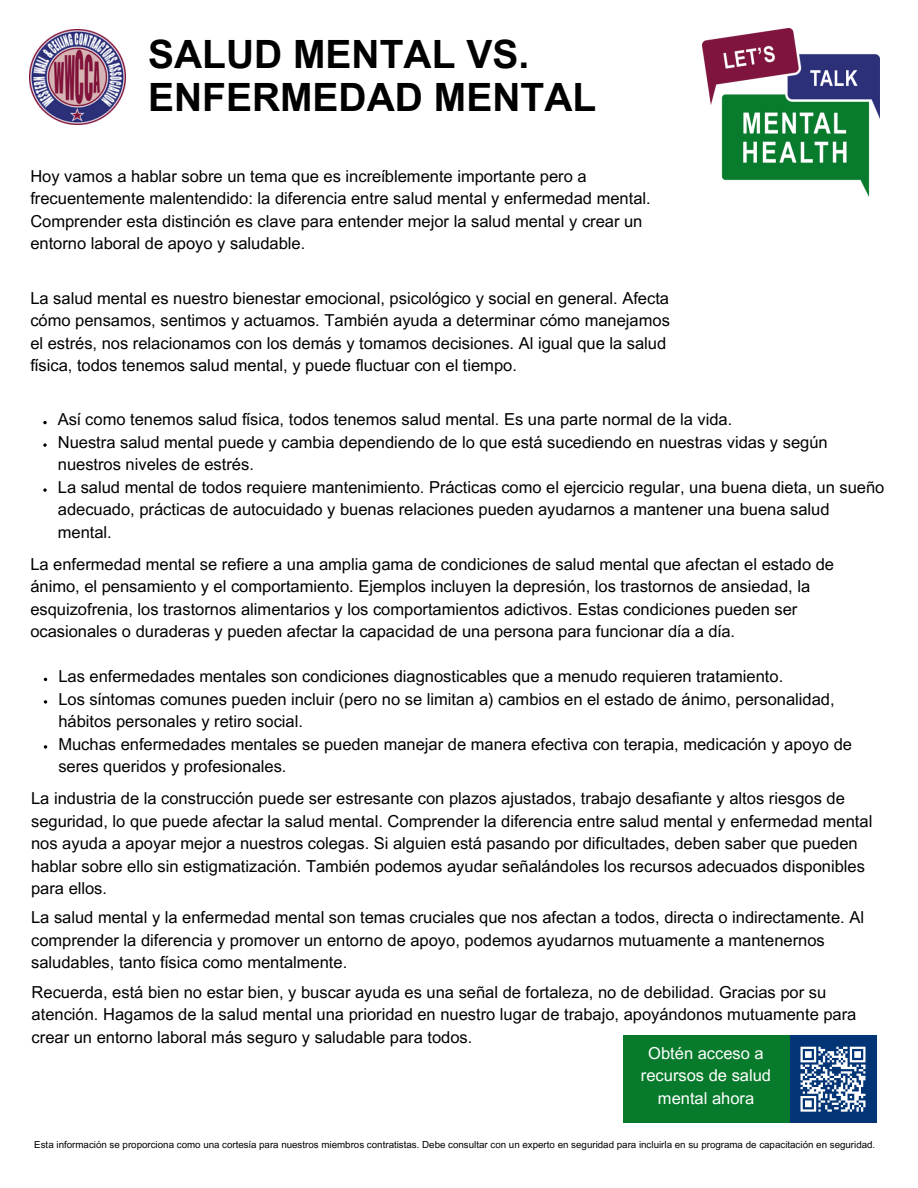
<style>
.page{position:relative;width:918px;height:1188px;background:#fff}
.page>*{position:absolute;margin:0;border:0;box-sizing:border-box;transform-origin:0 0}
.t1{font:700 39px/42.8px "Arial MT Pro";color:#000}
.t2{font:16.5px/22.5px "Arial MT Pro";color:#000}
.t3{font:16.5px/22.5px "Arial MT Pro";color:#fff;text-align:center}
.t4{font:9.75px "Arial MT Pro";color:#000}
</style>
<div class="page">
<svg style="left:44px;top:700px;width:3px;height:4px"></svg>
<svg style="left:44px;top:745px;width:3px;height:4px"></svg>
<svg style="left:43px;top:421px;width:4px;height:3px"></svg>
<svg style="left:43px;top:443px;width:4px;height:4px"></svg>
<svg style="left:43px;top:488px;width:4px;height:4px"></svg>
<img style="left:30px;top:29px;width:95px;height:96px">
<img style="left:702px;top:29px;width:178px;height:168px">
<div style="left:789px;top:1035px;width:88px;height:88px;background:#023476"></div>
<svg style="left:800px;top:1046px;width:66px;height:66px"></svg>
<div style="left:623px;top:1035px;width:166px;height:88px;background:#077b2b"></div>
<p class="t1" style="left:148px;top:38px;width:450px">SALUD MENTAL VS.<br>ENFERMEDAD MENTAL</p>
<p class="t2" style="left:30px;top:167px;width:622px">Hoy vamos a hablar sobre un tema que es increíblemente importante pero a frecuentemente malentendido: la diferencia entre salud mental y enfermedad mental.<br>Comprender esta distinción es clave para entender mejor la salud mental y crear un entorno laboral de apoyo y saludable.</p>
<h1 class="t2" style="left:30px;top:289px;width:641px">La salud mental es nuestro bienestar emocional, psicológico y social en general. Afecta cómo pensamos, sentimos y actuamos. También ayuda a determinar cómo manejamos el estrés, nos relacionamos con los demás y tomamos decisiones. Al igual que la salud física, todos tenemos salud mental, y puede fluctuar con el tiempo.</h1>
<p class="t2" style="left:58px;top:410px;width:676px">Así como tenemos salud física, todos tenemos salud mental. Es una parte normal de la vida.</p>
<p class="t2" style="left:58px;top:433px;width:771px">Nuestra salud mental puede y cambia dependiendo de lo que está sucediendo en nuestras vidas y según nuestros niveles de estrés.</p>
<h2 class="t2" style="left:58px;top:478px;width:828px">La salud mental de todos requiere mantenimiento. Prácticas como el ejercicio regular, una buena dieta, un sueño adecuado, prácticas de autocuidado y buenas relaciones pueden ayudarnos a mantener una buena salud mental.</h2>
<h2 class="t2" style="left:30px;top:555px;width:805px">La enfermedad mental se refiere a una amplia gama de condiciones de salud mental que afectan el estado de ánimo, el pensamiento y el comportamiento. Ejemplos incluyen la depresión, los trastornos de ansiedad, la esquizofrenia, los trastornos alimentarios y los comportamientos adictivos. Estas condiciones pueden ser ocasionales o duraderas y pueden afectar la capacidad de una persona para funcionar día a día.</h2>
<h2 class="t2" style="left:58px;top:667px;width:726px">Las enfermedades mentales son condiciones diagnosticables que a menudo requieren tratamiento.</h2>
<p class="t2" style="left:58px;top:690px;width:778px">Los síntomas comunes pueden incluir (pero no se limitan a) cambios en el estado de ánimo, personalidad, hábitos personales y retiro social.</p>
<p class="t2" style="left:58px;top:735px;width:795px">Muchas enfermedades mentales se pueden manejar de manera efectiva con terapia, medicación y apoyo de seres queridos y profesionales.</p>
<p class="t2" style="left:31px;top:789px;width:843px">La industria de la construcción puede ser estresante con plazos ajustados, trabajo desafiante y altos riesgos de seguridad, lo que puede afectar la salud mental. Comprender la diferencia entre salud mental y enfermedad mental nos ayuda a apoyar mejor a nuestros colegas. Si alguien está pasando por dificultades, deben saber que pueden hablar sobre ello sin estigmatización. También podemos ayudar señalándoles los recursos adecuados disponibles para ellos.</p>
<h2 class="t2" style="left:31px;top:908px;width:835px">La salud mental y la enfermedad mental son temas cruciales que nos afectan a todos, directa o indirectamente. Al comprender la diferencia y promover un entorno de apoyo, podemos ayudarnos mutuamente a mantenernos saludables, tanto física como mentalmente.</h2>
<p class="t2" style="left:32px;top:983px;width:826px">Recuerda, está bien no estar bien, y buscar ayuda es una señal de fortaleza, no de debilidad. Gracias por su atención. Hagamos de la salud mental una prioridad en nuestro lugar de trabajo, apoyándonos mutuamente para crear un entorno laboral más seguro y saludable para todos.</p>
<h2 class="t3" style="left:641px;top:1044px;width:132px">Obtén acceso a recursos de salud mental ahora</h2>
<h2 class="t4" style="left:34px;top:1141px;width:843px">Esta información se proporciona como una cortesía para nuestros miembros contratistas. Debe consultar con un experto en seguridad para incluirla en su programa de capacitación en seguridad.</h2>
</div>
